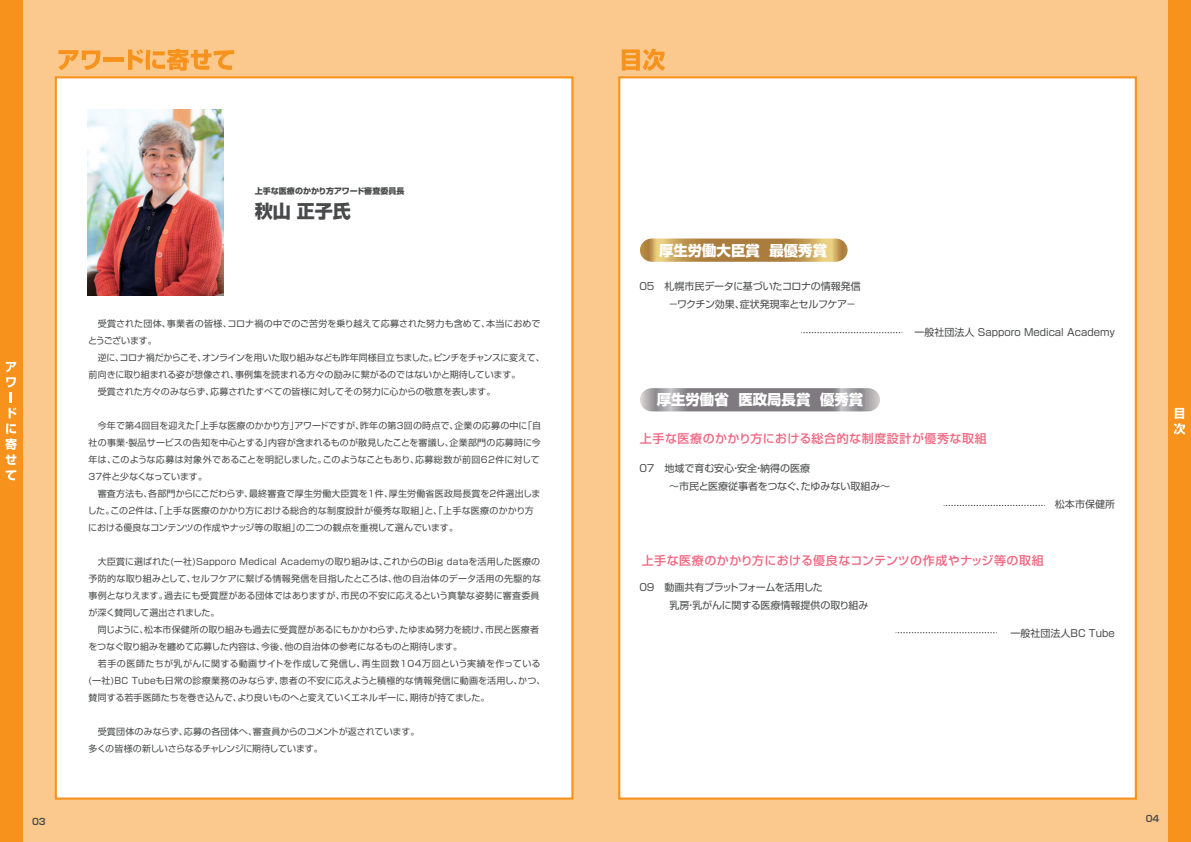
<style>
.page{position:relative;width:1191px;height:842px;background:#fff}
.page>*{position:absolute;margin:0;border:0;box-sizing:border-box;transform-origin:0 0}
.t1{font:800 18px "Shin Go Pro";color:#494a4b}
.t2{font:800 14.4px "Shin Go Pro";color:#fff}
.t3{font:500 12px "Shin Go Pro";letter-spacing:.04em;color:#f16681}
.t4{font:10px/18px "Shin Go Pro";color:#494a4b}
.t5{font:10px/18px "Shin Go Pro";letter-spacing:-.02em;color:#494a4b}
.t6{font:10px/18px "Shin Go Pro";letter-spacing:-.03em;color:#494a4b}
.t7{font:9px/17px "Shin Go Pro";letter-spacing:.01em;color:#494a4b}
.t8{font:9px/17px "Shin Go Pro";letter-spacing:-.015em;color:#494a4b}
.t9{font:9px/17px "Shin Go Pro";letter-spacing:-.01em;color:#494a4b}
.t10{font:700 9px "Shin Go Pro De";color:#494a4b}
.t11{font:800 8px "Shin Go Pro";color:#494a4b}
</style>
<div class="page">
<div style="left:0;top:0;width:1190px;height:842px;background:#fbc98e"></div>
<div style="left:0;top:0;width:22px;height:842px;background:#f7931d"></div>
<svg style="left:5px;top:362px;width:12px;height:118px"></svg>
<div style="left:1168px;top:0;width:23px;height:842px;background:#f7931d"></div>
<svg style="left:1173px;top:408px;width:12px;height:27px"></svg>
<div style="left:55px;top:76px;width:518px;height:724px;background:#fff;border:2px solid #f7931d"></div>
<svg style="left:58px;top:50px;width:42px;height:20px"></svg>
<hr style="left:103px;top:58px;width:21px;height:4px;background:#f7931d">
<svg style="left:128px;top:49px;width:106px;height:22px"></svg>
<div style="left:618px;top:76px;width:519px;height:724px;background:#fff;border:2px solid #f7931d"></div>
<svg style="left:622px;top:49px;width:43px;height:22px"></svg>
<svg style="left:640px;top:238px;width:207px;height:24px;background:#bf9958"></svg>
<svg style="left:640px;top:388px;width:240px;height:23px;background:#908d91"></svg>
<svg style="left:801px;top:332px;width:101px;height:1px"></svg>
<svg style="left:943px;top:505px;width:102px;height:1px"></svg>
<svg style="left:895px;top:632px;width:102px;height:1px"></svg>
<img style="left:88px;top:110px;width:136px;height:185px">
<p class="t11" style="left:255px;top:184px;width:151px">上手な医療のかかり方アワード審査委員長</p>
<h1 class="t1" style="left:255px;top:197px;width:97px">秋山 正子氏</h1>
<p class="t7" style="left:88px;top:314px;width:454px;text-indent:10px">受賞された団体、事業者の皆様、コロナ禍の中でのご苦労を乗り越えて応募された努力も含めて、本当におめでとうございます。</p>
<p class="t8" style="left:89px;top:348px;width:458px;text-indent:9px">逆に、コロナ禍だからこそ、オンラインを用いた取り組みなども昨年同様目立ちました。ピンチをチャンスに変えて、前向きに取り組まれる姿が想像され、事例集を読まれる方々の励みに繋がるのではないかと期待しています。<br>　受賞された方々のみならず、応募されたすべての皆様に対してその努力に心からの敬意を表します。</p>
<p class="t7" style="left:88px;top:416px;width:455px">　今年で第4回目を迎えた「上手な医療のかかり方」アワードですが、昨年の第3回の時点で、企業の応募の中に「自社の事業・製品サービスの告知を中心とする」内容が含まれるものが散見したことを審議し、企業部門の応募時に今年は、このような応募は対象外であることを明記しました。このようなこともあり、応募総数が前回62件に対して37件と少なくなっています。<br>　審査方法も、各部門からにこだわらず、最終審査で厚生労働大臣賞を1件、厚生労働省医政局長賞を2件選出しました。この2件は、「上手な医療のかかり方における総合的な制度設計が優秀な取組」と、「上手な医療のかかり方における優良なコンテンツの作成やナッジ等の取組」の二つの観点を重視して選んでいます。</p>
<p class="t7" style="left:88px;top:552px;width:454px;text-indent:9px">大臣賞に選ばれた(一社)Sapporo Medical Academyの取り組みは、これからのBig dataを活用した医療の予防的な取り組みとして、セルフケアに繋げる情報発信を目指したところは、他の自治体のデータ活用の先駆的な事例となりえます。過去にも受賞歴がある団体ではありますが、市民の不安に応えるという真摯な姿勢に審査委員が深く賛同して選出されました。<br>　同じように、松本市保健所の取り組みも過去に受賞歴があるにもかかわらず、たゆまぬ努力を続け、市民と医療者をつなぐ取り組みを纏めて応募した内容は、今後、他の自治体の参考になるものと期待します。</p>
<p class="t7" style="left:89px;top:654px;width:458px;text-indent:9px">若手の医師たちが乳がんに関する動画サイトを作成して発信し、再生回数104万回という実績を作っている(一社)BC Tubeも日常の診療業務のみならず、患者の不安に応えようと積極的な情報発信に動画を活用し、かつ、賛同する若手医師たちを巻き込んで、より良いものへと変えていくエネルギーに、期待が持てました。</p>
<p class="t9" style="left:89px;top:722px;width:332px">　受賞団体のみならず、応募の各団体へ、審査員からのコメントが返されています。多くの皆様の新しいさらなるチャレンジに期待しています。</p>
<h2 class="t2" style="left:659px;top:239px;width:169px">厚生労働大臣賞 最優秀賞</h2>
<p class="t5" style="left:639px;top:276px;width:223px">05　札幌市民データに基づいたコロナの情報発信　　　－ワクチン効果、症状発現率とセルフケア－</p>
<h2 class="t2" style="left:657px;top:388px;width:208px">厚生労働省 医政局長賞 優秀賞</h2>
<p class="t4" style="left:914px;top:322px;width:202px">一般社団法人 Sapporo Medical Academy</p>
<h3 class="t3" style="left:640px;top:429px;width:348px">上手な医療のかかり方における総合的な制度設計が優秀な取組</h3>
<p class="t4" style="left:639px;top:457px;width:252px">07　地域で育む安心・安全・納得の医療<br>　　　～市民と医療従事者をつなぐ、たゆみない取組み～</p>
<p class="t4" style="left:1055px;top:494px;width:61px">松本市保健所</p>
<h3 class="t3" style="left:641px;top:550px;width:404px">上手な医療のかかり方における優良なコンテンツの作成やナッジ等の取組</h3>
<p class="t6" style="left:639px;top:577px;width:231px">09　動画共有プラットフォームを活用した<br>　　　乳房・乳がんに関する医療情報提供の取り組み</p>
<p class="t4" style="left:1010px;top:622px;width:106px">一般社団法人BC Tube</p>
<p class="t10" style="left:32px;top:814px;width:15px">03</p>
<p class="t10" style="left:1145px;top:811px;width:15px">04</p>
</div>
